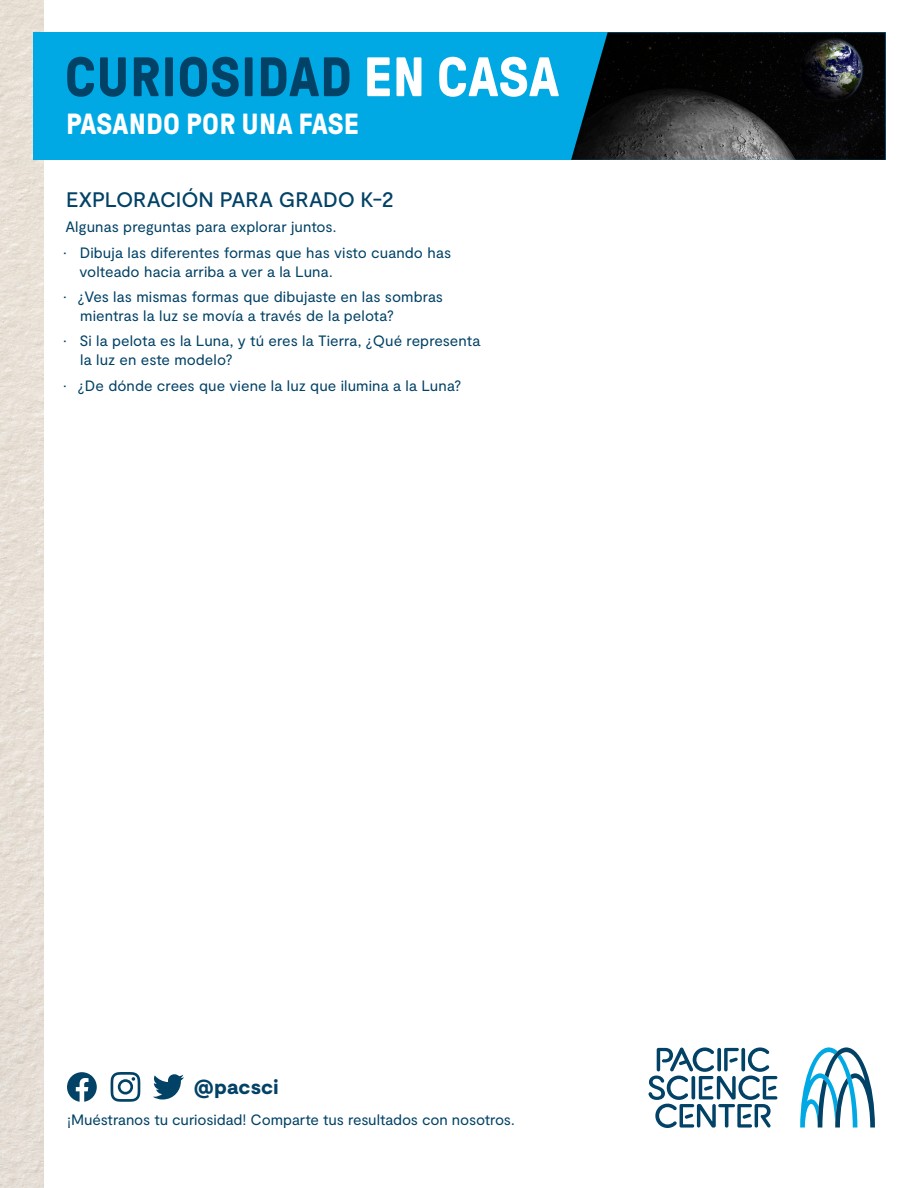
<style>
.page{position:relative;width:918px;height:1188px;background:#fff}
.page>*{position:absolute;margin:0;border:0;box-sizing:border-box;transform-origin:0 0}
.t1{font:700 55.5px "GT Pressura";letter-spacing:.01em;color:#024266}
.t2{font:700 29.1px "GT Pressura";letter-spacing:.01em;color:#fff}
.Heading1{font:500 21px "Moderat";letter-spacing:-.005em;color:#024266}
.t3{font:900 20.4px "Moderat";letter-spacing:.01em;color:#024266}
.Body_PreBullets{font:15px/18.8px "Moderat";letter-spacing:.005em;color:#024266}
.s1{color:#fff}
</style>
<div class="page">
<img style="left:0;top:0;width:44px;height:1188px">
<div style="left:33px;top:32px;width:853px;height:128px;background:#00a8e4"></div>
<img style="left:571px;top:32px;width:315px;height:128px">
<svg style="left:800px;top:1047px;width:75px;height:81px"></svg>
<svg style="left:648px;top:1047px;width:129px;height:81px"></svg>
<svg style="left:153px;top:1074px;width:31px;height:26px"></svg>
<svg style="left:111px;top:1072px;width:29px;height:30px"></svg>
<svg style="left:67px;top:1072px;width:30px;height:30px"></svg>
<p class="t1" style="left:65px;top:47px;width:496px">CURIOSIDAD <span class="s1">EN CASA</span></p>
<h2 class="t2" style="left:66px;top:108px;width:294px">PASANDO POR UNA FASE</h2>
<p class="Heading1" style="left:66px;top:187px;width:329px">EXPLORACIÓN PARA GRADO K-2</p>
<p class="Body_PreBullets" style="left:65px;top:218px;width:273px">Algunas preguntas para explorar juntos.</p>
<p class="Body_PreBullets" style="left:80px;top:244px;width:373px;text-indent:-16px">• Dibuja las diferentes formas que has visto cuando has volteado hacia arriba a ver a la Luna.</p>
<p class="Body_PreBullets" style="left:80px;top:288px;width:365px;text-indent:-17px">• ¿Ves las mismas formas que dibujaste en las sombras mientras la luz se movía a través de la pelota?</p>
<p class="Body_PreBullets" style="left:80px;top:332px;width:402px;text-indent:-17px">• Si la pelota es la Luna, y tú eres la Tierra, ¿Qué representa la luz en este modelo?</p>
<p class="Body_PreBullets" style="left:64px;top:376px;width:399px">• ¿De dónde crees que viene la luz que ilumina a la Luna?</p>
<p class="t3" style="left:194px;top:1075px;width:86px">@pacsci</p>
<p class="Body_PreBullets" style="left:67px;top:1111px;width:449px">¡Muéstranos tu curiosidad! Comparte tus resultados con nosotros.</p>
</div>
